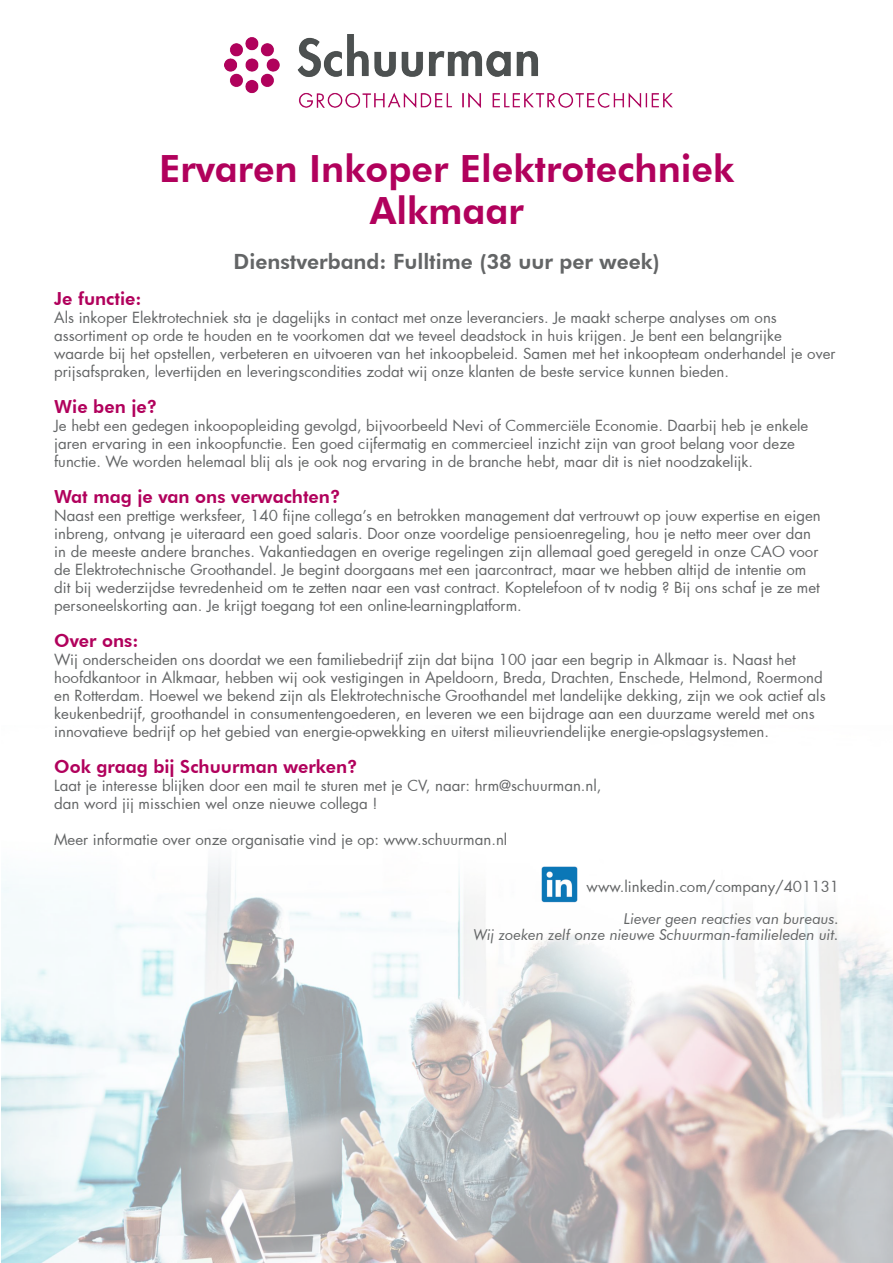
<style>
.page{position:relative;width:893px;height:1263px;background:#fff}
.page>*{position:absolute;margin:0;border:0;box-sizing:border-box;transform-origin:0 0}
.t1{font:800 37.5px "Futura BT";color:#b1015c}
.t2{font:800 21px "Futura BT";color:#636566}
.t3{font:800 18px "Futura BT";color:#b1015c}
.t4{font:15px/18px "Futura";color:#636566}
.t5{font:italic 15px "Futura BT";color:#636566}
</style>
<div class="page">
<img style="left:1px;top:859px;width:892px;height:404px">
<img style="left:542px;top:866px;width:36px;height:36px">
<img style="left:225px;top:35px;width:448px;height:73px">
<p class="t1" style="left:159px;top:146px;width:577px">Ervaren Inkoper Elektrotechniek</p>
<p class="t1" style="left:370px;top:188px;width:155px">Alkmaar</p>
<p class="t2" style="left:234px;top:249px;width:428px">Dienstverband: Fulltime (38 uur per week)</p>
<p class="t3" style="left:54px;top:288px;width:89px">Je functie:</p>
<p class="t4" style="left:54px;top:309px;width:783px">Als inkoper Elektrotechniek sta je dagelijks in contact met onze leveranciers. Je maakt scherpe analyses om ons assortiment op orde te houden en te voorkomen dat we teveel deadstock in huis krijgen. Je bent een belangrijke waarde bij het opstellen, verbeteren en uitvoeren van het inkoopbeleid. Samen met het inkoopteam onderhandel je over prijsafspraken, levertijden en leveringscondities zodat wij onze klanten de beste service kunnen bieden.</p>
<p class="t3" style="left:54px;top:396px;width:104px">Wie ben je?</p>
<p class="t4" style="left:54px;top:417px;width:756px">Je hebt een gedegen inkoopopleiding gevolgd, bijvoorbeeld Nevi of Commerciële Economie. Daarbij heb je enkele jaren ervaring in een inkoopfunctie. Een goed cijfermatig en commercieel inzicht zijn van groot belang voor deze functie. We worden helemaal blij als je ook nog ervaring in de branche hebt, maar dit is niet noodzakelijk.</p>
<p class="t3" style="left:54px;top:486px;width:288px">Wat mag je van ons verwachten?</p>
<p class="t4" style="left:54px;top:507px;width:768px">Naast een prettige werksfeer, 140 fijne collega’s en betrokken management dat vertrouwt op jouw expertise en eigen inbreng, ontvang je uiteraard een goed salaris. Door onze voordelige pensioenregeling, hou je netto meer over dan in de meeste andere branches. Vakantiedagen en overige regelingen zijn allemaal goed geregeld in onze CAO voor de Elektrotechnische Groothandel. Je begint doorgaans met een jaarcontract, maar we hebben altijd de intentie om dit bij wederzijdse tevredenheid om te zetten naar een vast contract. Koptelefoon of tv nodig ? Bij ons schaf je ze met personeelskorting aan. Je krijgt toegang tot een online-learningplatform.</p>
<p class="t3" style="left:54px;top:630px;width:86px">Over ons:</p>
<p class="t4" style="left:54px;top:651px;width:773px">Wij onderscheiden ons doordat we een familiebedrijf zijn dat bijna 100 jaar een begrip in Alkmaar is. Naast het hoofdkantoor in Alkmaar, hebben wij ook vestigingen in Apeldoorn, Breda, Drachten, Enschede, Helmond, Roermond en Rotterdam. Hoewel we bekend zijn als Elektrotechnische Groothandel met landelijke dekking, zijn we ook actief als keukenbedrijf, groothandel in consumentengoederen, en leveren we een bijdrage aan een duurzame wereld met ons innovatieve bedrijf op het gebied van energie-opwekking en uiterst milieuvriendelijke energie-opslagsystemen.</p>
<p class="t3" style="left:54px;top:756px;width:305px">Ook graag bij Schuurman werken?</p>
<p class="t4" style="left:54px;top:777px;width:549px">Laat je interesse blijken door een mail te sturen met je CV, naar: hrm@schuurman.nl,</p>
<p class="t4" style="left:54px;top:795px;width:325px">dan word jij misschien wel onze nieuwe collega !</p>
<p class="t4" style="left:54px;top:831px;width:455px">Meer informatie over onze organisatie vind je op: www.schuurman.nl</p>
<p class="t4" style="left:587px;top:877px;width:254px">www.linkedin.com/company/401131</p>
<p class="t5" style="left:624px;top:909px;width:216px">Liever geen reacties van bureaus.</p>
<p class="t5" style="left:474px;top:925px;width:366px">Wij zoeken zelf onze nieuwe Schuurman-familieleden uit.</p>
</div>
